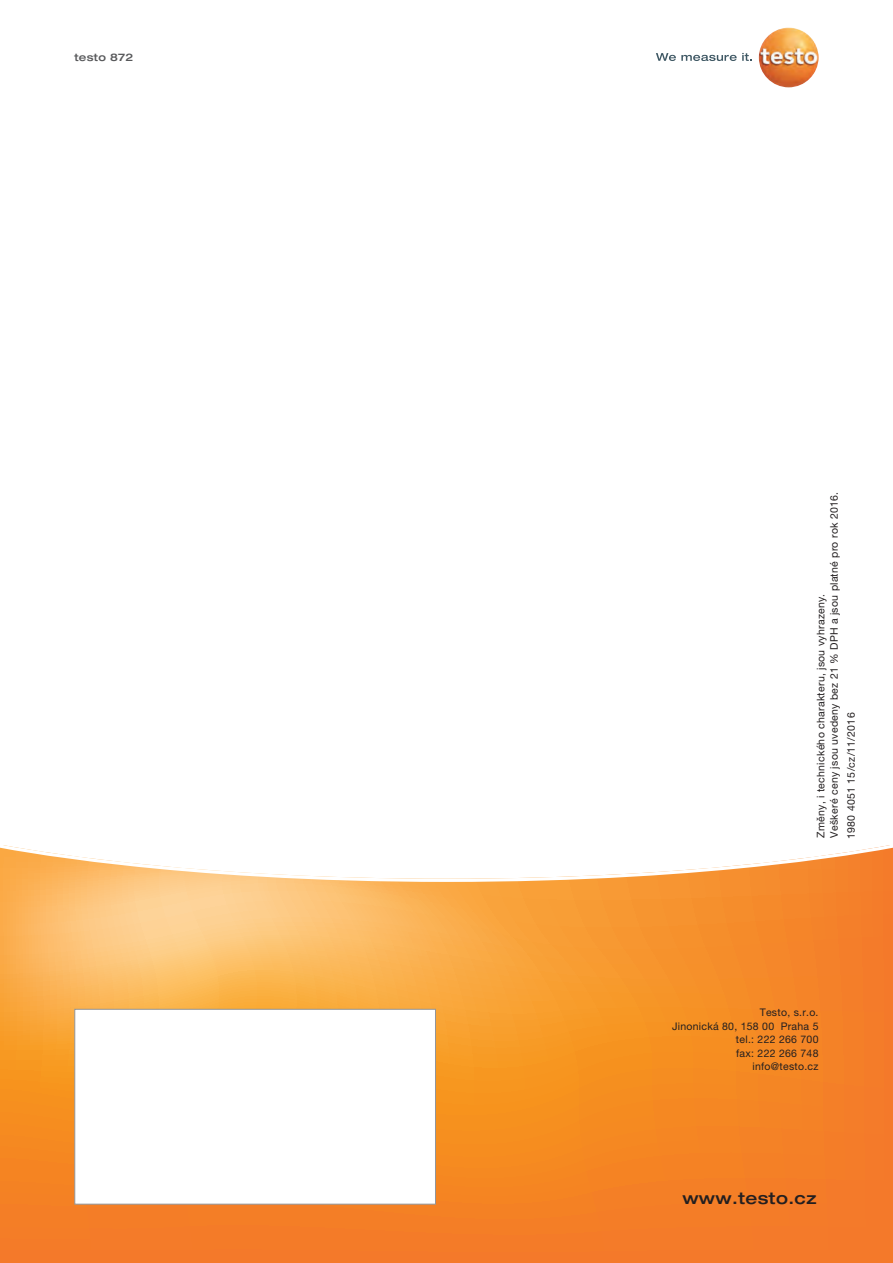
<style>
.page{position:relative;width:893px;height:1263px;background:#fff}
.page>*{position:absolute;margin:0;border:0;box-sizing:border-box;transform-origin:0 0}
.www_testo_de{font:500 expanded 16.5px "Helvetica Neue LTW1 G";letter-spacing:.025em;color:#231f20}
.Copy_7_pt{font:10.5px "Helvetica Neue LTW1 G";letter-spacing:.025em;color:#231f20}
.Rubrik{font:500 expanded 10.5px "Helvetica Neue LTW1 G";letter-spacing:.025em;color:#57585a}
</style>
<div class="page">
<svg style="left:0;top:845px;width:893px;height:418px;background:#f79c46"></svg>
<div style="left:74px;top:1009px;width:362px;height:195px;background:#fff;border:1px solid #939598"></div>
<img style="left:759px;top:28px;width:60px;height:59px;border-radius:29px">
<svg style="left:656px;top:53px;width:96px;height:8px"></svg>
<p class="Rubrik" style="left:74px;top:51px;width:60px">testo 872</p>
<p class="Copy_7_pt" style="left:828px;top:838px;width:347px;rotate:-90deg">Veškeré ceny jsou uvedeny bez 21 % DPH a jsou platné pro rok 2016.</p>
<p class="Copy_7_pt" style="left:814px;top:838px;width:245px;rotate:-90deg">Změny, i technického charakteru, jsou vyhrazeny.</p>
<p class="Copy_7_pt" style="left:844px;top:839px;width:128px;rotate:-90deg">1980 4051 15/cz/11/2016</p>
<p class="Copy_7_pt" style="left:760px;top:1006px;width:60px">Testo, s.r.o.</p>
<p class="Copy_7_pt" style="left:672px;top:1020px;width:148px">Jinonická 80, 158 00 Praha 5</p>
<p class="Copy_7_pt" style="left:736px;top:1033px;width:84px">tel.: 222 266 700</p>
<p class="Copy_7_pt" style="left:736px;top:1047px;width:84px">fax: 222 266 748</p>
<p class="Copy_7_pt" style="left:753px;top:1060px;width:67px">info@testo.cz</p>
<p class="www_testo_de" style="left:682px;top:1187px;width:136px">www.testo.cz</p>
</div>
